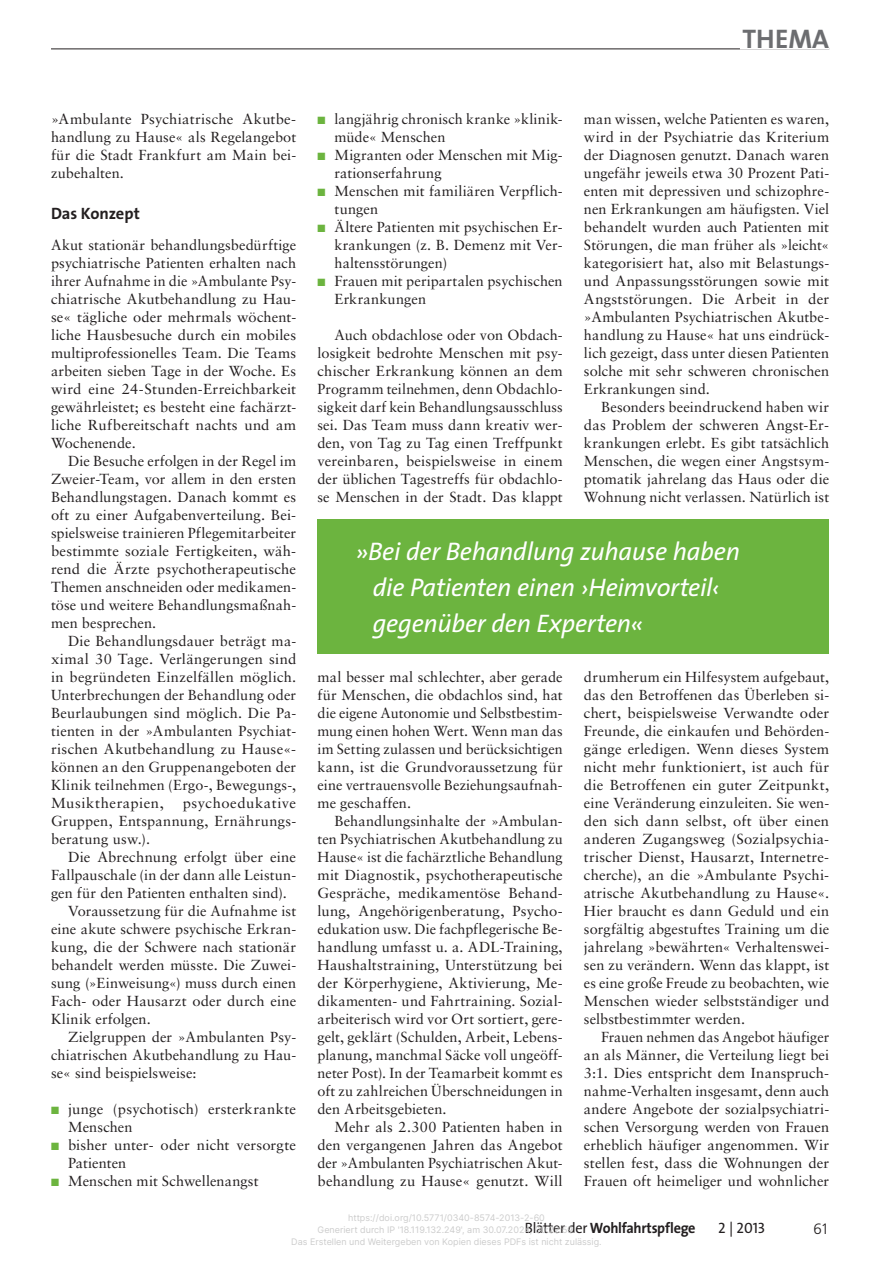
<style>
.page{position:relative;width:893px;height:1263px;background:#fff}
.page>*{position:absolute;margin:0;border:0;box-sizing:border-box;transform-origin:0 0}
.t1{font:27px "The Sans Bold Caps";color:#6c6d70}
.t2{font:italic 25.5px/36px "The Sans";letter-spacing:-.015em;color:#fff}
.t3{font:700 16.5px "The Sans";letter-spacing:-.01em;color:#231f20}
.t4{font:700 15px "The Sans";letter-spacing:-.02em;color:#231f20;scale:.95 1}
.t5{font:15px "The Sans Os F";color:#231f20}
.t6{font:300 15px "Frutiger";color:#231f20}
.t7{font:14.55px/18px "Sabon LT Std";letter-spacing:.005em;color:#231f20;text-align:justify}
.t8{font:9px/12px "Inter";color:#ccc;text-align:center}
.s1{color:#6cb43f}
.s2{font-weight:400}
</style>
<div class="page">
<hr style="left:51px;top:49px;width:778px;height:1px;background:#231f20">
<hr style="left:740px;top:47px;width:89px;height:3px;background:#fff">
<div style="left:317px;top:519px;width:512px;height:135px;background:#6cb43f"></div>
<h1 class="t1" style="left:742px;top:16px;width:88px">THEMA</h1>
<p class="t7" style="left:51px;top:110px;width:247px">»Ambulante Psychiatrische Akutbe&shy;handlung zu Hause« als Regelangebot für die Stadt Frankfurt am Main bei&shy;zubehalten.</p>
<p class="t3" style="left:51px;top:203px;width:90px">Das Konzept</p>
<p class="t7" style="left:51px;top:236px;width:247px">Akut stationär behandlungsbedürftige psychiatrische Patienten erhalten nach ihrer Aufnahme in die »Ambulante Psy&shy;chiatrische Akutbehandlung zu Hau&shy;se« tägliche oder mehrmals wöchent&shy;liche Hausbesuche durch ein mobiles multiprofessionelles Team. Die Teams arbeiten sieben Tage in der Woche. Es wird eine 24-Stunden-Erreichbarkeit gewährleistet; es besteht eine fachärzt&shy;liche Rufbereitschaft nachts und am Wochenende.</p>
<p class="t7" style="left:51px;top:452px;width:247px;text-indent:17px">Die Besuche erfolgen in der Regel im Zweier-Team, vor allem in den ersten Behandlungstagen. Danach kommt es oft zu einer Aufgabenverteilung. Bei&shy;spielsweise trainieren Pflegemitarbeiter bestimmte soziale Fertigkeiten, wäh&shy;rend die Ärzte psychotherapeutische Themen anschneiden oder medikamen&shy;töse und weitere Behandlungsmaßnah&shy;men besprechen.</p>
<p class="t7" style="left:51px;top:632px;width:247px;text-indent:17px">Die Behandlungsdauer beträgt ma&shy;ximal 30 Tage. Verlängerungen sind in begründeten Einzelfällen möglich.<br>Unterbrechungen der Behandlung oder Beurlaubungen sind möglich. Die Pa&shy;tienten in der »Ambulanten Psychiat&shy;rischen Akutbehandlung zu Hause«- können an den Gruppenangeboten der Klinik teilnehmen (Ergo-, Bewegungs-, Musiktherapien,</p>
<p class="t7" style="left:51px;top:794px;width:247px;text-indent:132px">psychoedukative Gruppen, Entspannung, Ernährungs&shy;beratung usw.).</p>
<p class="t7" style="left:68px;top:848px;width:230px">Die Abrechnung erfolgt über eine</p>
<p class="t7" style="left:51px;top:866px;width:247px">Fallpauschale (in der dann alle Leistun-</p>
<p class="t7" style="left:51px;top:884px;width:237px">gen für den Patienten enthalten sind).</p>
<p class="t7" style="left:68px;top:902px;width:230px">Voraussetzung für die Aufnahme ist</p>
<p class="t7" style="left:51px;top:920px;width:247px">eine akute schwere psychische Erkran-</p>
<p class="t7" style="left:51px;top:938px;width:247px">kung, die der Schwere nach stationär</p>
<p class="t7" style="left:51px;top:956px;width:247px">behandelt werden müsste. Die Zuwei-</p>
<p class="t7" style="left:51px;top:974px;width:247px">sung (»Einweisung«) muss durch einen</p>
<p class="t7" style="left:51px;top:992px;width:247px">Fach- oder Hausarzt oder durch eine</p>
<p class="t7" style="left:51px;top:1010px;width:101px">Klinik erfolgen.</p>
<p class="t7" style="left:68px;top:1028px;width:230px">Zielgruppen der »Ambulanten Psy-</p>
<p class="t7" style="left:51px;top:1046px;width:247px">chiatrischen Akutbehandlung zu Hau-</p>
<p class="t7" style="left:51px;top:1064px;width:147px">se« sind beispielsweise:</p>
<p class="t7" style="left:68px;top:1100px;width:230px;text-indent:-17px"><span class="s1">■</span> junge (psychotisch) ersterkrankte<br>Menschen</p>
<p class="t7" style="left:68px;top:1136px;width:230px;text-indent:-17px"><span class="s1">■</span> bisher unter- oder nicht versorgte<br>Patienten</p>
<p class="t7" style="left:51px;top:1172px;width:209px"><span class="s1">■</span> Menschen mit Schwellenangst</p>
<p class="t7" style="left:334px;top:110px;width:230px;text-indent:-17px"><span class="s1">■</span> langjährig chronisch kranke »klinik&shy;müde« Menschen</p>
<p class="t7" style="left:334px;top:146px;width:230px;text-indent:-17px"><span class="s1">■</span> Migranten oder Menschen mit Mig&shy;rationserfahrung</p>
<p class="t7" style="left:334px;top:182px;width:230px;text-indent:-17px"><span class="s1">■</span> Menschen mit familiären Verpflich&shy;tungen</p>
<p class="t7" style="left:334px;top:218px;width:230px;text-indent:-17px"><span class="s1">■</span> Ältere Patienten mit psychischen Er&shy;krankungen (z. B. Demenz mit Ver&shy;haltensstörungen)</p>
<p class="t7" style="left:334px;top:272px;width:230px;text-indent:-17px"><span class="s1">■</span> Frauen mit peripartalen psychischen<br>Erkrankungen</p>
<p class="t7" style="left:317px;top:326px;width:247px;text-indent:17px">Auch obdachlose oder von Obdach&shy;losigkeit bedrohte Menschen mit psy&shy;chischer Erkrankung können an dem Programm teilnehmen, denn Obdachlo&shy;sigkeit darf kein Behandlungsausschluss sei. Das Team muss dann kreativ wer&shy;den, von Tag zu Tag einen Treffpunkt vereinbaren, beispielsweise in einem der üblichen Tagestreffs für obdachlo&shy;se Menschen in der Stadt. Das klappt</p>
<p class="t7" style="left:584px;top:110px;width:247px">man wissen, welche Patienten es waren, wird in der Psychiatrie das Kriterium der Diagnosen genutzt. Danach waren ungefähr jeweils etwa 30 Prozent Pati&shy;enten mit depressiven und schizophre&shy;nen Erkrankungen am häufigsten. Viel behandelt wurden auch Patienten mit Störungen, die man früher als »leicht« kategorisiert hat, also mit Belastungs&shy;und Anpassungsstörungen sowie mit Angststörungen. Die Arbeit in der »Ambulanten Psychiatrischen Akutbe&shy;handlung zu Hause« hat uns eindrück&shy;lich gezeigt, dass unter diesen Patienten solche mit sehr schweren chronischen Erkrankungen sind.</p>
<p class="t7" style="left:584px;top:398px;width:247px;text-indent:17px">Besonders beeindruckend haben wir das Problem der schweren Angst-Er&shy;krankungen erlebt. Es gibt tatsächlich Menschen, die wegen einer Angstsym&shy;ptomatik jahrelang das Haus oder die Wohnung nicht verlassen. Natürlich ist</p>
<h2 class="t2" style="left:373px;top:532px;width:369px;text-indent:-17px">»Bei der Behandlung zuhause haben die Patienten einen ›Heimvorteil‹ gegenüber den Experten«</h2>
<p class="t7" style="left:317px;top:668px;width:247px">mal besser mal schlechter, aber gerade für Menschen, die obdachlos sind, hat die eigene Autonomie und Selbstbestim&shy;mung einen hohen Wert. Wenn man das im Setting zulassen und berücksichtigen kann, ist die Grundvoraussetzung für eine vertrauensvolle Beziehungsaufnah&shy;me geschaffen.</p>
<p class="t7" style="left:317px;top:812px;width:247px;text-indent:17px">Behandlungsinhalte der »Ambulan&shy;ten Psychiatrischen Akutbehandlung zu Hause« ist die fachärztliche Behandlung mit Diagnostik, psychotherapeutische Gespräche, medikamentöse Behand&shy;lung, Angehörigenberatung, Psycho&shy;edukation usw. Die fachpflegerische Be&shy;handlung umfasst u. a. ADL-Training, Haushaltstraining, Unterstützung bei der Körperhygiene, Aktivierung, Me&shy;dikamenten- und Fahrtraining. Sozial&shy;arbeiterisch wird vor Ort sortiert, gere&shy;gelt, geklärt (Schulden, Arbeit, Lebens&shy;planung, manchmal Säcke voll ungeöff&shy;neter Post). In der Teamarbeit kommt es oft zu zahlreichen Überschneidungen in den Arbeitsgebieten.</p>
<p class="t7" style="left:317px;top:1118px;width:247px;text-indent:17px">Mehr als 2.300 Patienten haben in den vergangenen Jahren das Angebot der »Ambulanten Psychiatrischen Akut&shy;behandlung zu Hause« genutzt. Will</p>
<p class="t7" style="left:584px;top:668px;width:247px">drumherum ein Hilfesystem aufgebaut, das den Betroffenen das Überleben si&shy;chert, beispielsweise Verwandte oder Freunde, die einkaufen und Behörden&shy;gänge erledigen. Wenn dieses System nicht mehr funktioniert, ist auch für die Betroffenen ein guter Zeitpunkt, eine Veränderung einzuleiten. Sie wen&shy;den sich dann selbst, oft über einen anderen Zugangsweg (Sozialpsychia&shy;trischer Dienst, Hausarzt, Internetre&shy;cherche), an die »Ambulante Psychi&shy;atrische Akutbehandlung zu Hause«.<br>Hier braucht es dann Geduld und ein sorgfältig abgestuftes Training um die jahrelang »bewährten« Verhaltenswei&shy;sen zu verändern. Wenn das klappt, ist es eine große Freude zu beobachten, wie Menschen wieder selbstständiger und selbstbestimmter werden.</p>
<p class="t7" style="left:584px;top:1028px;width:247px;text-indent:17px">Frauen nehmen das Angebot häufiger an als Männer, die Verteilung liegt bei 3:1. Dies entspricht dem Inanspruch&shy;nahme-Verhalten insgesamt, denn auch andere Angebote der sozialpsychiatri&shy;schen Versorgung werden von Frauen erheblich häufiger angenommen. Wir stellen fest, dass die Wohnungen der Frauen oft heimeliger und wohnlicher</p>
<p class="t8" style="left:291px;top:1212px;width:312px">https://doi.org/10.5771/0340-8574-2013-2-60<br>Generiert durch IP '18.119.132.249', am 30.07.2024, 00:22:59.<br>Das Erstellen und Weitergeben von Kopien dieses PDFs ist nicht zulässig.</p>
<p class="t4" style="left:525px;top:1218px;width:181px"><span class="s2">Blätter der</span> Wohlfahrtspflege</p>
<p class="t5" style="left:718px;top:1218px;width:49px">2 | 2013</p>
<p class="t6" style="left:813px;top:1220px;width:17px">61</p>
</div>
